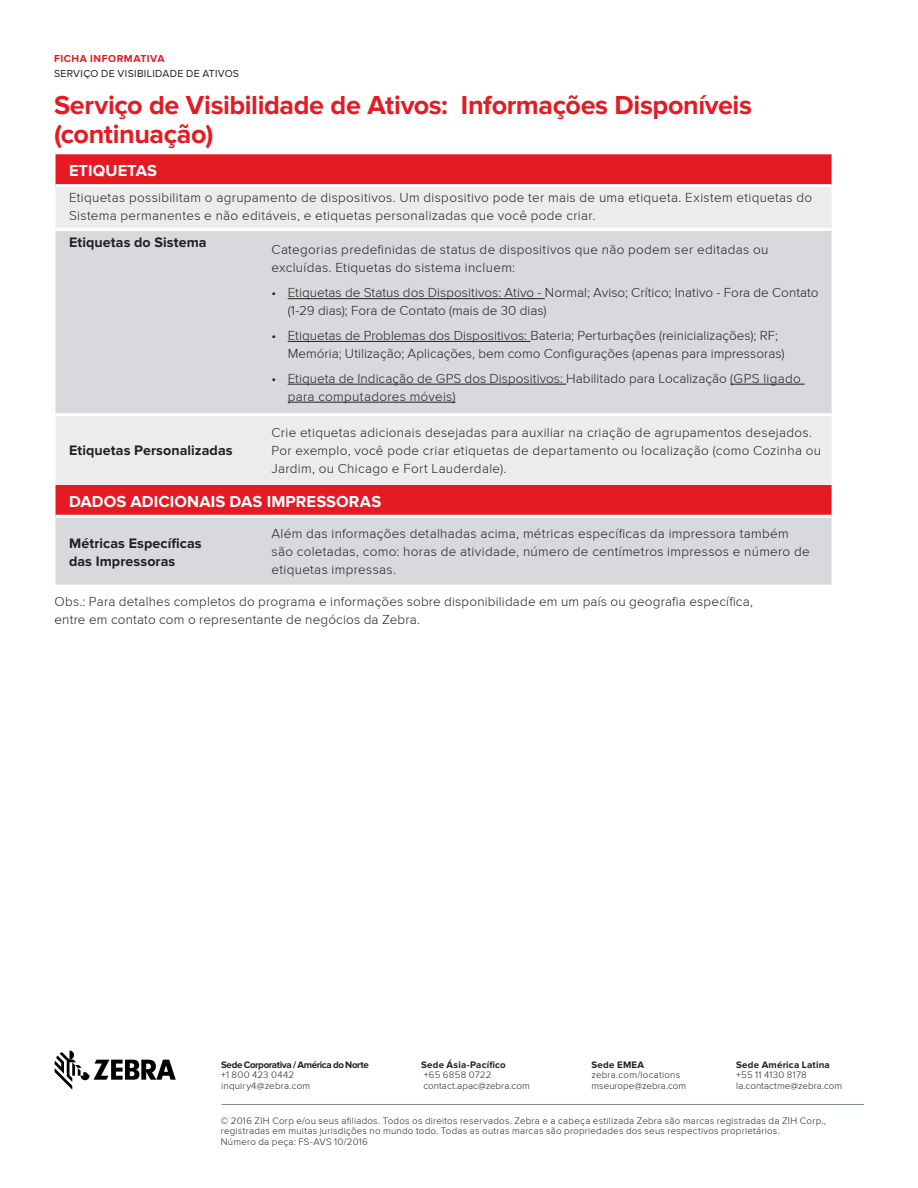
<style>
.page{position:relative;width:918px;height:1188px;background:#fff}
.page>*{position:absolute;margin:0;border:0;box-sizing:border-box;transform-origin:0 0}
.Headline_1{font:700 27px/28.5px "Proxima Nova";letter-spacing:-.015em;color:#e51a23}
.Chart_Main_1_Categor{font:700 16.5px "Proxima Nova";letter-spacing:.005em;color:#fff}
.Table_Titles_Black_B{font:700 14.25px/18px "Proxima Nova";letter-spacing:.005em;color:#231f20}
.Body_copy{font:300 13.5px/18px "Proxima Nova";letter-spacing:.02em;color:#231f20}
.Body_copy-2{font:300 13.5px/18px "Proxima Nova";color:#231f20}
.Zebra_Product_Descri{font:10.5px "Proxima Nova";letter-spacing:.03em;color:#231f20}
.Zebra_Product_Descri-2{font:700 10.5px "Proxima Nova";letter-spacing:.045em;color:#e51a23}
.Signature_Boilerplat{font:300 9.75px/10.5px "Proxima Nova";letter-spacing:.025em;color:#231f20}
.Signature_Boilerplat-2{font:300 9.75px "Proxima Nova";letter-spacing:.005em;color:#231f20}
.t1{font:700 9.75px "Proxima Nova";letter-spacing:.015em;color:#231f20}
.t2{font:700 9.75px "Proxima Nova";letter-spacing:-.04em;color:#231f20}
</style>
<div class="page">
<svg style="left:55px;top:1051px;width:121px;height:39px"></svg>
<hr style="left:222px;top:1104px;width:642px;height:1px;background:#7e868d">
<div style="left:56px;top:154px;width:776px;height:30px;background:#e51a23"></div>
<div style="left:56px;top:187px;width:776px;height:41px;background:#edeced"></div>
<svg style="left:56px;top:231px;width:776px;height:354px;fill:#d7d9dc"></svg>
<hr style="left:56px;top:413px;width:202px;height:3px;background:#fff">
<hr style="left:56px;top:515px;width:202px;height:3px;background:#fff">
<hr style="left:258px;top:413px;width:574px;height:3px;background:#fff">
<hr style="left:258px;top:515px;width:574px;height:3px;background:#fff">
<hr style="left:288px;top:298px;width:257px;height:1px;background:#231f20">
<hr style="left:288px;top:341px;width:242px;height:1px;background:#231f20">
<hr style="left:288px;top:384px;width:278px;height:1px;background:#231f20">
<hr style="left:730px;top:384px;width:75px;height:1px;background:#231f20">
<hr style="left:288px;top:402px;width:168px;height:1px;background:#231f20">
<p class="Zebra_Product_Descri-2" style="left:54px;top:53px;width:112px">FICHA INFORMATIVA</p>
<p class="Zebra_Product_Descri" style="left:54px;top:67px;width:187px">SERVIÇO DE VISIBILIDADE DE ATIVOS</p>
<p class="Headline_1" style="left:54px;top:92px;width:699px">Serviço de Visibilidade de Ativos: Informações Disponíveis (continuação)</p>
<p class="Chart_Main_1_Categor" style="left:69px;top:161px;width:90px">ETIQUETAS</p>
<p class="Body_copy" style="left:69px;top:189px;width:745px">Etiquetas possibilitam o agrupamento de dispositivos. Um dispositivo pode ter mais de uma etiqueta. Existem etiquetas do<br>Sistema permanentes e não editáveis, e etiquetas personalizadas que você pode criar.</p>
<p class="Table_Titles_Black_B" style="left:69px;top:234px;width:139px">Etiquetas do Sistema</p>
<p class="Body_copy" style="left:272px;top:241px;width:498px">Categorias predefinidas de status de dispositivos que não podem ser editadas ou excluídas. Etiquetas do sistema incluem:</p>
<p class="Body_copy" style="left:288px;top:284px;width:532px;text-indent:-16px">• Etiquetas de Status dos Dispositivos: Ativo - Normal; Aviso; Crítico; Inativo - Fora de Contato (1-29 dias); Fora de Contato (mais de 30 dias)</p>
<p class="Body_copy-2" style="left:288px;top:327px;width:498px;text-indent:-16px">• Etiquetas de Problemas dos Dispositivos: Bateria; Perturbações (reinicializações); RF;<br>Memória; Utilização; Aplicações, bem como Configurações (apenas para impressoras)</p>
<p class="Body_copy" style="left:288px;top:369px;width:515px;text-indent:-16px">• Etiqueta de Indicação de GPS dos Dispositivos: Habilitado para Localização (GPS ligado para computadores móveis)</p>
<p class="Body_copy" style="left:272px;top:424px;width:551px">Crie etiquetas adicionais desejadas para auxiliar na criação de agrupamentos desejados.<br>Por exemplo, você pode criar etiquetas de departamento ou localização (como Cozinha ou<br>Jardim, ou Chicago e Fort Lauderdale).</p>
<p class="Chart_Main_1_Categor" style="left:69px;top:492px;width:314px">DADOS ADICIONAIS DAS IMPRESSORAS</p>
<p class="Table_Titles_Black_B" style="left:69px;top:535px;width:134px">Métricas Específicas das Impressoras</p>
<p class="Body_copy" style="left:272px;top:525px;width:540px">Além das informações detalhadas acima, métricas específicas da impressora também são coletadas, como: horas de atividade, número de centímetros impressos e número de etiquetas impressas.</p>
<p class="Body_copy" style="left:55px;top:593px;width:700px">Obs.: Para detalhes completos do programa e informações sobre disponibilidade em um país ou geografia específica, entre em contato com o representante de negócios da Zebra.</p>
<p class="Table_Titles_Black_B" style="left:69px;top:442px;width:165px">Etiquetas Personalizadas</p>
<p class="t1" style="left:421px;top:1059px;width:86px">Sede Ásia-Pacífico</p>
<p class="Signature_Boilerplat" style="left:424px;top:1070px;width:69px">+65 6858 0722</p>
<p class="Signature_Boilerplat-2" style="left:424px;top:1080px;width:108px">contact.apac@zebra.com</p>
<p class="t2" style="left:221px;top:1059px;width:149px">Sede Corporativa / América do Norte</p>
<p class="Signature_Boilerplat" style="left:221px;top:1070px;width:74px">+1 800 423 0442</p>
<p class="Signature_Boilerplat" style="left:221px;top:1080px;width:91px">inquiry4@zebra.com</p>
<p class="t1" style="left:736px;top:1059px;width:95px">Sede América Latina</p>
<p class="Signature_Boilerplat" style="left:736px;top:1070px;width:72px">+55 11 4130 8178</p>
<p class="Signature_Boilerplat-2" style="left:736px;top:1080px;width:107px">la.contactme@zebra.com</p>
<p class="Signature_Boilerplat" style="left:221px;top:1116px;width:607px">© 2016 ZIH Corp e/ou seus afiliados. Todos os direitos reservados. Zebra e a cabeça estilizada Zebra são marcas registradas da ZIH Corp., registradas em muitas jurisdições no mundo todo. Todas as outras marcas são propriedades dos seus respectivos proprietários.</p>
<p class="Signature_Boilerplat" style="left:221px;top:1137px;width:149px">Número da peça: FS-AVS 10/2016</p>
<p class="t1" style="left:592px;top:1059px;width:54px">Sede EMEA</p>
<p class="Signature_Boilerplat" style="left:592px;top:1070px;width:90px">zebra.com/locations</p>
<p class="Signature_Boilerplat-2" style="left:592px;top:1080px;width:96px">mseurope@zebra.com</p>
</div>
